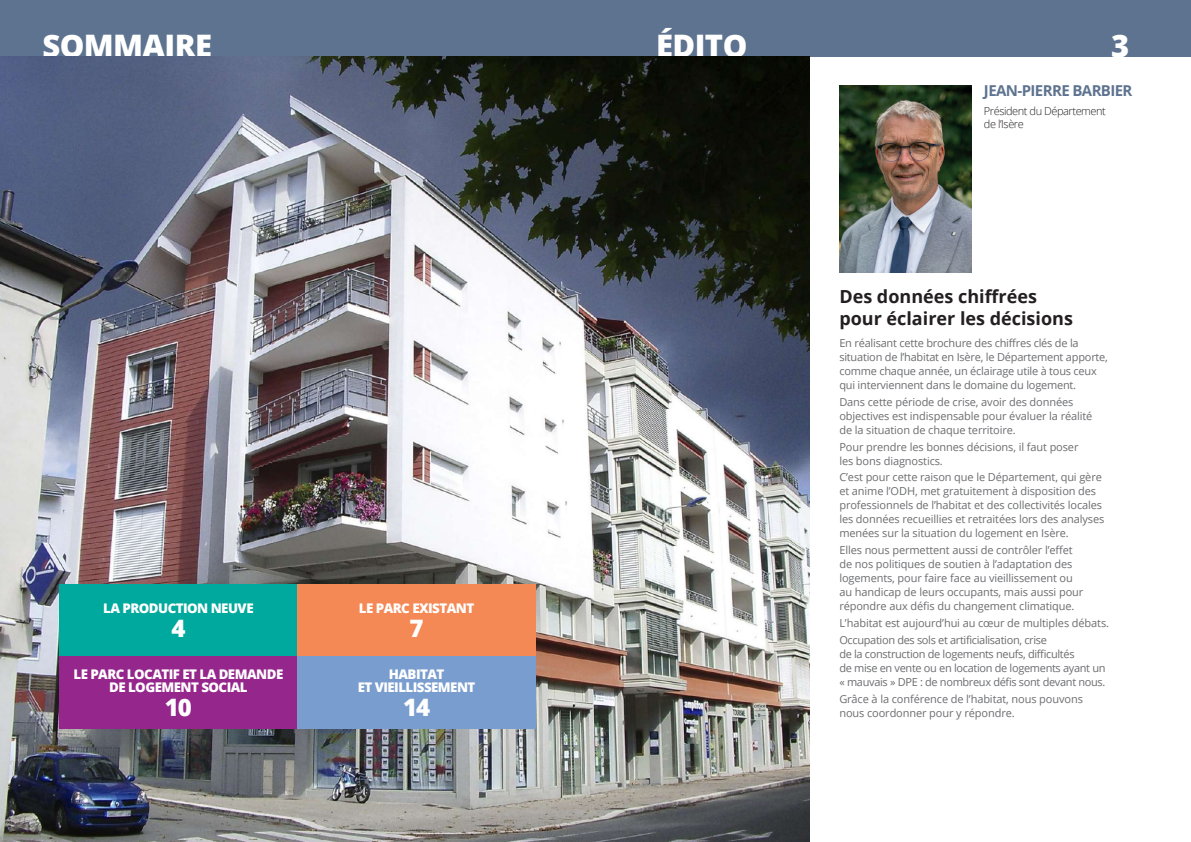
<style>
.page{position:relative;width:1191px;height:842px;background:#fff}
.page>*{position:absolute;margin:0;border:0;box-sizing:border-box;transform-origin:0 0}
.t1{font:800 31px "Open Sans";letter-spacing:-.02em;color:#fff}
.t2{font:800 24px "Open Sans";color:#fff}
.t3{font:700 18px/21.6px "Open Sans";color:#231f20}
.t4{font:700 15px "Open Sans";letter-spacing:-.04em;color:#5e738f}
.t5{font:800 13.3px/13px "Open Sans";letter-spacing:-.04em;color:#fff;text-align:center}
.t6{font:11px/14px "Open Sans";letter-spacing:-.01em;color:#6c6d70}
.t7{font:11px/14px "Open Sans";letter-spacing:-.03em;color:#6c6d70}
.t8{font:300 11px/13px "Open Sans";letter-spacing:-.04em;color:#231f20}
</style>
<div class="page">
<img style="left:839px;top:85px;width:132px;height:187px">
<div style="left:0;top:0;width:1191px;height:57px;background:#5e738f"></div>
<img style="left:0;top:56px;width:809px;height:786px">
<div style="left:60px;top:584px;width:237px;height:72px;background:#00a99d"></div>
<div style="left:297px;top:584px;width:239px;height:72px;background:#f58955"></div>
<div style="left:60px;top:656px;width:237px;height:73px;background:#95268c"></div>
<div style="left:297px;top:656px;width:239px;height:73px;background:#799dcf"></div>
<h1 class="t1" style="left:43px;top:22px;width:171px">SOMMAIRE</h1>
<h1 class="t1" style="left:656px;top:22px;width:93px">ÉDITO</h1>
<h1 class="t1" style="left:1111px;top:22px;width:20px">3</h1>
<p class="t5" style="left:103px;top:601px;width:152px">LA PRODUCTION NEUVE</p>
<h2 class="t2" style="left:171px;top:610px;width:16px">4</h2>
<p class="t5" style="left:74px;top:667px;width:211px">LE PARC LOCATIF ET LA DEMANDE<br>DE LOGEMENT SOCIAL</p>
<h2 class="t2" style="left:165px;top:689px;width:29px">10</h2>
<p class="t5" style="left:359px;top:601px;width:117px">LE PARC EXISTANT</p>
<h2 class="t2" style="left:409px;top:610px;width:16px">7</h2>
<p class="t5" style="left:358px;top:667px;width:119px">HABITAT<br>ET VIEILLISSEMENT</p>
<h2 class="t2" style="left:403px;top:689px;width:29px">14</h2>
<h3 class="t4" style="left:984px;top:80px;width:150px">JEAN-PIERRE BARBIER</h3>
<p class="t8" style="left:984px;top:104px;width:123px">Président du Département de l’Isère</p>
<h3 class="t3" style="left:839px;top:285px;width:235px">Des données chiffrées pour éclairer les décisions</h3>
<p class="t6" style="left:839px;top:336px;width:270px">En réalisant cette brochure des chiffres clés de la situation de l’habitat en Isère, le Département apporte, comme chaque année, un éclairage utile à tous ceux qui interviennent dans le domaine du logement.</p>
<p class="t6" style="left:839px;top:394px;width:254px">Dans cette période de crise, avoir des données objectives est indispensable pour évaluer la réalité de la situation de chaque territoire.</p>
<p class="t6" style="left:839px;top:439px;width:241px">Pour prendre les bonnes décisions, il faut poser les bons diagnostics.</p>
<p class="t6" style="left:839px;top:470px;width:266px">C’est pour cette raison que le Département, qui gère et anime l’ODH, met gratuitement à disposition des professionnels de l’habitat et des collectivités locales les données recueillies et retraitées lors des analyses menées sur la situation du logement en Isère.</p>
<p class="t6" style="left:839px;top:543px;width:245px">Elles nous permettent aussi de contrôler l’effet de nos politiques de soutien à l’adaptation des logements, pour faire face au vieillissement ou au handicap de leurs occupants, mais aussi pour répondre aux défis du changement climatique.</p>
<p class="t7" style="left:839px;top:614px;width:271px;line-height:16.8px">L’habitat est aujourd’hui au cœur de multiples débats.<br>Occupation des sols et artificialisation, crise</p>
<p class="t7" style="left:839px;top:647px;width:268px">de la construction de logements neufs, difficultés<br>de mise en vente ou en location de logements ayant un « mauvais » DPE : de nombreux défis sont devant nous.</p>
<p class="t6" style="left:839px;top:691px;width:245px">Grâce à la conférence de l’habitat, nous pouvons nous coordonner pour y répondre.</p>
</div>
